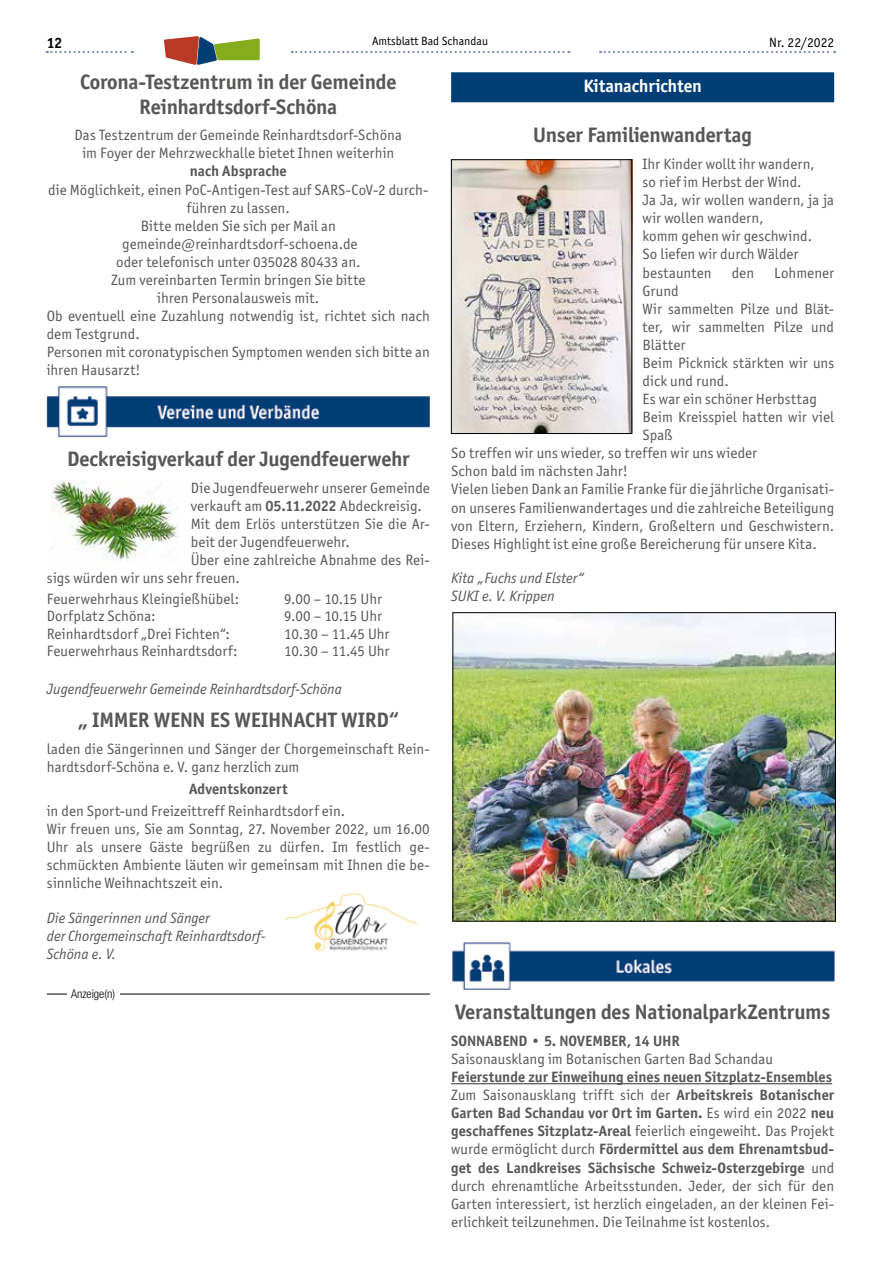
<style>
.page{position:relative;width:881px;height:1263px;background:#fff}
.page>*{position:absolute;margin:0;border:0;box-sizing:border-box;transform-origin:0 0}
.t1{font:700 21px/25.2px "Officina San ITC";letter-spacing:-.01em;color:#575756;text-align:center}
.t2{font:700 18px "Officina San ITC";letter-spacing:-.01em;color:#fff}
.t3{font:15px/18px "Officina San ITC";letter-spacing:.005em;color:#575756}
.t4{font:italic 15px/18px "Officina San ITC";color:#575756}
.t5{font:700 15px "Officina San ITC";color:#575756}
.t6{font:15px "Officina San ITC";letter-spacing:-.015em;color:#575756}
.t7{font:700 15px "Officina San ITC";color:#000}
.t8{font:13.5px "Officina San ITC";color:#000}
.t9{font:12px "Officina San ITC";color:#000}
.t10{font:300 condensed 12px "Helvetica Neue LT";color:#000}
.s1{font-weight:700}
</style>
<div class="page">
<svg style="left:291px;top:51px;width:278px;height:2px"></svg>
<svg style="left:47px;top:51px;width:86px;height:2px"></svg>
<svg style="left:600px;top:51px;width:234px;height:2px"></svg>
<svg style="left:164px;top:36px;width:95px;height:29px"></svg>
<img style="left:47px;top:386px;width:382px;height:51px">
<div style="left:451px;top:72px;width:382px;height:30px;background:#003e75"></div>
<hr style="left:451px;top:1083px;width:380px;height:1px;background:#575756">
<img style="left:454px;top:614px;width:379px;height:305px">
<div style="left:452px;top:612px;width:383px;height:309px;border:1px solid #000"></div>
<img style="left:452px;top:942px;width:381px;height:48px">
<img style="left:51px;top:480px;width:128px;height:81px">
<img style="left:285px;top:893px;width:131px;height:59px">
<hr style="left:47px;top:994px;width:382px;height:1px;background:#000">
<div style="left:67px;top:990px;width:52px;height:6px;background:#fff"></div>
<img style="left:453px;top:161px;width:176px;height:271px">
<div style="left:451px;top:159px;width:180px;height:275px;border:1px solid #000"></div>
<p class="t7" style="left:47px;top:34px;width:17px">12</p>
<p class="t9" style="left:372px;top:34px;width:117px">Amtsblatt Bad Schandau</p>
<p class="t8" style="left:769px;top:34px;width:66px">Nr. 22/2022</p>
<h1 class="t1" style="left:80px;top:69px;width:318px">Corona-Testzentrum in der Gemeinde<br>Reinhardtsdorf-Schöna</h1>
<p class="t3" style="left:74px;top:126px;width:329px;text-align:center">Das Testzentrum der Gemeinde Reinhardtsdorf-Schöna im Foyer der Mehrzweckhalle bietet Ihnen weiterhin</p>
<p class="t5" style="left:190px;top:162px;width:98px">nach Absprache</p>
<p class="t3" style="left:48px;top:180px;width:381px">die Möglichkeit, einen PoC-Antigen-Test auf SARS-CoV-2 durch-</p>
<p class="t3" style="left:187px;top:198px;width:104px">führen zu lassen.</p>
<p class="t3" style="left:141px;top:216px;width:196px">Bitte melden Sie sich per Mail an</p>
<p class="t3" style="left:122px;top:234px;width:237px">gemeinde@reinhardtsdorf-schoena.de</p>
<p class="t3" style="left:116px;top:252px;width:246px">oder telefonisch unter 035028 80433 an.</p>
<p class="t3" style="left:111px;top:270px;width:256px">Zum vereinbarten Termin bringen Sie bitte</p>
<p class="t3" style="left:157px;top:288px;width:163px">ihren Personalausweis mit.</p>
<p class="t3" style="left:47px;top:306px;width:384px">Ob eventuell eine Zuzahlung notwendig ist, richtet sich nach</p>
<p class="t3" style="left:47px;top:324px;width:94px">dem Testgrund.</p>
<p class="t3" style="left:47px;top:342px;width:384px">Personen mit coronatypischen Symptomen wenden sich bitte an</p>
<p class="t3" style="left:47px;top:360px;width:95px">ihren Hausarzt!</p>
<p class="t2" style="left:583px;top:74px;width:120px">Kitanachrichten</p>
<h1 class="t1" style="left:533px;top:123px;width:220px">Unser Familienwandertag</h1>
<p class="t3" style="left:642px;top:155px;width:193px">Ihr Kinder wollt ihr wandern,<br>so rief im Herbst der Wind.<br>Ja Ja, wir wollen wandern, ja ja wir wollen wandern,<br>komm gehen wir geschwind.<br>So liefen wir durch Wälder bestaunten</p>
<p class="t3" style="left:731px;top:263px;width:24px">den</p>
<p class="t3" style="left:773px;top:263px;width:61px">Lohmener</p>
<p class="t3" style="left:642px;top:281px;width:38px">Grund</p>
<p class="t3" style="left:642px;top:299px;width:193px">Wir sammelten Pilze und Blät-</p>
<p class="t3" style="left:642px;top:318px;width:193px">ter, wir sammelten Pilze und</p>
<p class="t3" style="left:642px;top:336px;width:44px">Blätter</p>
<p class="t3" style="left:642px;top:354px;width:193px">Beim Picknick stärkten wir uns</p>
<p class="t3" style="left:642px;top:372px;width:88px">dick und rund.</p>
<p class="t3" style="left:642px;top:390px;width:176px">Es war ein schöner Herbsttag</p>
<p class="t3" style="left:642px;top:408px;width:193px">Beim Kreisspiel hatten wir viel</p>
<p class="t3" style="left:642px;top:426px;width:32px">Spaß</p>
<p class="t3" style="left:451px;top:444px;width:307px">So treffen wir uns wieder, so treffen wir uns wieder</p>
<p class="t3" style="left:451px;top:462px;width:178px">Schon bald im nächsten Jahr!</p>
<p class="t3" style="left:451px;top:480px;width:384px">Vielen lieben Dank an Familie Franke für die jährliche Organisati-</p>
<p class="t3" style="left:451px;top:498px;width:384px">on unseres Familienwandertages und die zahlreiche Beteiligung</p>
<p class="t3" style="left:451px;top:516px;width:384px">von Eltern, Erziehern, Kindern, Großeltern und Geschwistern.</p>
<p class="t3" style="left:451px;top:534px;width:367px">Dieses Highlight ist eine große Bereicherung für unsere Kita.</p>
<p class="t4" style="left:451px;top:569px;width:134px">Kita „Fuchs und Elster“<br>SUKI e. V. Krippen</p>
<h1 class="t1" style="left:67px;top:446px;width:344px">Deckreisigverkauf der Jugendfeuerwehr</h1>
<p class="t3" style="left:191px;top:479px;width:240px">Die Jugendfeuerwehr unserer Gemeinde</p>
<p class="t3" style="left:191px;top:497px;width:233px">verkauft am <span class="s1">05.11.2022</span> Abdeckreisig.</p>
<p class="t3" style="left:191px;top:515px;width:240px">Mit dem Erlös unterstützen Sie die Ar-</p>
<p class="t3" style="left:191px;top:533px;width:161px">beit der Jugendfeuerwehr.</p>
<p class="t3" style="left:191px;top:551px;width:240px">Über eine zahlreiche Abnahme des Rei-</p>
<p class="t3" style="left:47px;top:569px;width:194px">sigs würden wir uns sehr freuen.</p>
<p class="t3" style="left:47px;top:589px;width:194px">Feuerwehrhaus Kleingießhübel:</p>
<p class="t3" style="left:284px;top:589px;width:99px">9.00 – 10.15 Uhr</p>
<p class="t3" style="left:47px;top:607px;width:110px">Dorfplatz Schöna:</p>
<p class="t3" style="left:284px;top:607px;width:99px">9.00 – 10.15 Uhr</p>
<p class="t3" style="left:47px;top:624px;width:184px">Reinhardtsdorf „Drei Fichten“:</p>
<p class="t6" style="left:284px;top:625px;width:107px">10.30 – 11.45 Uhr</p>
<p class="t3" style="left:47px;top:642px;width:192px">Feuerwehrhaus Reinhardtsdorf:</p>
<p class="t6" style="left:284px;top:642px;width:107px">10.30 – 11.45 Uhr</p>
<p class="t4" style="left:47px;top:680px;width:296px">Jugendfeuerwehr Gemeinde Reinhardtsdorf-Schöna</p>
<h1 class="t1" style="left:77px;top:707px;width:323px">„ IMMER WENN ES WEIHNACHT WIRD“</h1>
<p class="t3" style="left:47px;top:740px;width:384px">laden die Sängerinnen und Sänger der Chorgemeinschaft Rein&shy;hardtsdorf-Schöna e. V. ganz herzlich zum</p>
<p class="t5" style="left:189px;top:780px;width:100px">Adventskonzert</p>
<p class="t3" style="left:47px;top:802px;width:384px">in den Sport-und Freizeittreff Reinhardtsdorf ein.<br>Wir freuen uns, Sie am Sonntag, 27. November 2022, um 16.00<br>Uhr als unsere Gäste begrüßen zu dürfen. Im festlich ge&shy;schmückten Ambiente läuten wir gemeinsam mit Ihnen die be&shy;sinnliche Weihnachtszeit ein.</p>
<p class="t4" style="left:47px;top:909px;width:220px">Die Sängerinnen und Sänger<br>der Chorgemeinschaft Reinhardtsdorf-<br>Schöna e. V.</p>
<p class="t10" style="left:71px;top:986px;width:45px">Anzeige(n)</p>
<h1 class="t1" style="left:455px;top:999px;width:376px">Veranstaltungen des NationalparkZentrums</h1>
<p class="t5" style="left:451px;top:1031px;width:230px">SONNABEND • 5. NOVEMBER, 14 UHR</p>
<p class="t3" style="left:451px;top:1050px;width:323px">Saisonausklang im Botanischen Garten Bad Schandau</p>
<p class="t3" style="left:451px;top:1068px;width:384px"><span class="s1">Feierstunde zur Einweihung eines neuen Sitzplatz-Ensembles </span>Zum Saisonausklang trifft sich der <span class="s1">Arbeitskreis Botanischer Garten Bad Schandau vor Ort im Garten.</span> Es wird ein 2022 <span class="s1">neu geschaffenes Sitzplatz-Areal</span> feierlich eingeweiht. Das Projekt wurde ermöglicht durch <span class="s1">Fördermittel aus dem Ehrenamtsbud&shy;get des Landkreises Sächsische Schweiz-Osterzgebirge</span> und durch ehrenamtliche Arbeitsstunden. Jeder, der sich für den Garten interessiert, ist herzlich eingeladen, an der kleinen Fei&shy;erlichkeit teilzunehmen. Die Teilnahme ist kostenlos.</p>
</div>
